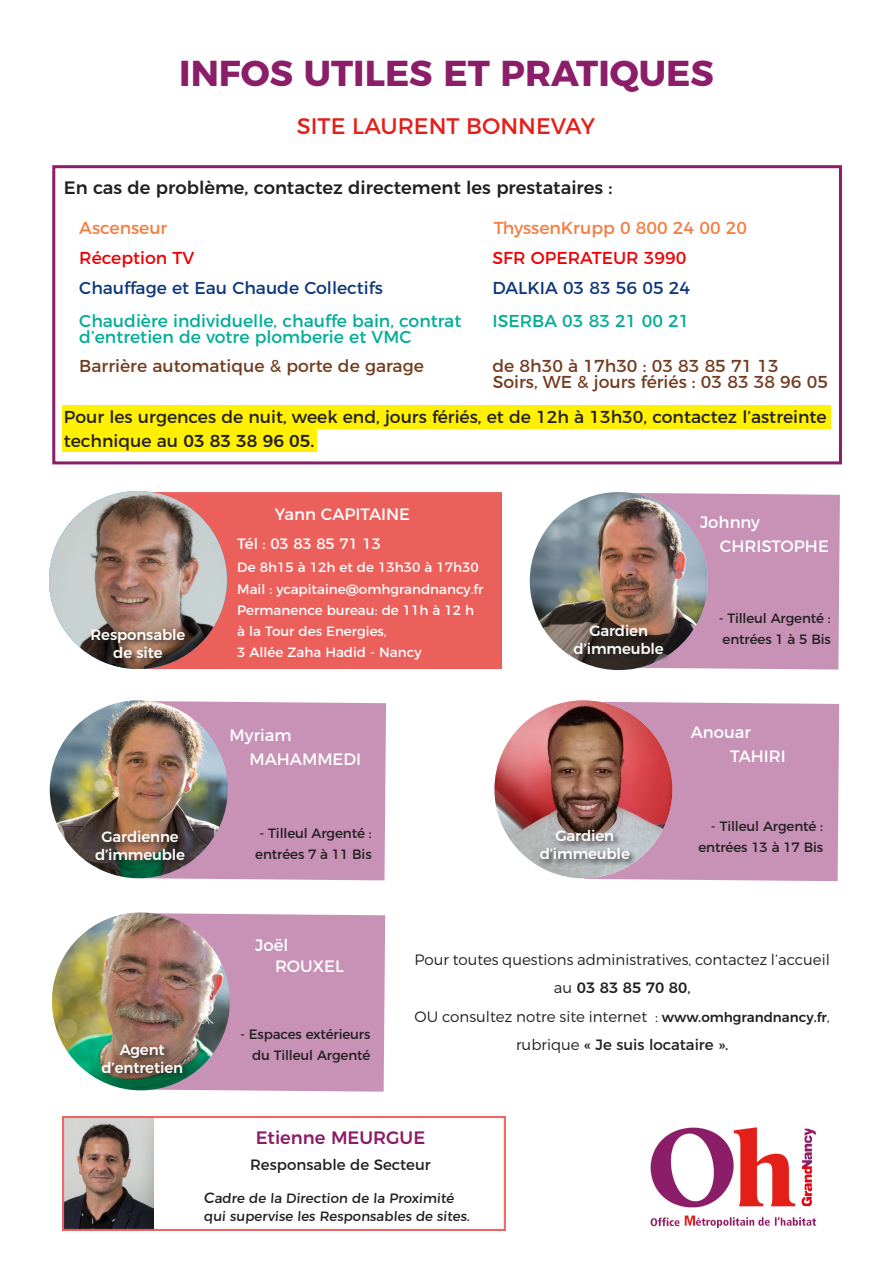
<style>
.page{position:relative;width:893px;height:1263px;background:#fff}
.page>*{position:absolute;margin:0;border:0;box-sizing:border-box;transform-origin:0 0}
.t1{font:700 36px "Montserrat";color:#8b1d69}
.t2{font:22.5px "Montserrat";color:#e41f1a}
.t3{font:500 18px "Montserrat";color:#231f20}
.t4{font:500 18px "Montserrat";color:#8b1d69}
.t5{font:17.25px/24px "Montserrat";color:#231f20}
.t6{font:17.25px "Montserrat";color:#00ad97}
.t7{font:17.25px "Montserrat";color:#733c1f}
.t8{font:17.25px "Montserrat";color:#0e387a}
.t9{font:17.25px "Montserrat";color:#f47d41}
.t10{font:17.25px "Montserrat";color:#ed0004}
.t11{font:16.5px "Montserrat";color:#fff}
.t12{font:300 15px/28.5px "Montserrat";color:#231f20;text-align:center}
.t13{font:500 15px/18px "Montserrat";letter-spacing:-.01em;color:#fff;text-align:center}
.t14{font:15px "Montserrat";color:#231f20}
.t15{font:15px "Montserrat";color:#fff}
.t16{font:13.5px/18px "Montserrat";letter-spacing:-.01em;color:#231f20}
.t17{font:13.5px "Montserrat";color:#fff}
.s1{font-weight:500}
.s2{font-weight:400}
.s3{font-weight:500;font-size:13.5px}
.s4{font-size:15px}
</style>
<div class="page">
<div style="left:147px;top:492px;width:355px;height:177px;background:#ec605c"></div>
<div style="left:63px;top:407px;width:254px;height:44px;background:#fff101"></div>
<div style="left:63px;top:406px;width:768px;height:23px;background:#fff101"></div>
<img style="left:49px;top:491px;width:178px;height:178px;border-radius:89px">
<img style="left:650px;top:1127px;width:167px;height:102px">
<div style="left:90px;top:627px;width:102px;height:38px;background:#231f20;opacity:.75"></div>
<div style="left:140px;top:701px;width:246px;height:179px;background:#c792b6"></div>
<img style="left:50px;top:700px;width:178px;height:178px;border-radius:89px">
<div style="left:142px;top:913px;width:243px;height:179px;background:#c792b6"></div>
<img style="left:52px;top:912px;width:178px;height:178px;border-radius:88px">
<div style="left:94px;top:830px;width:98px;height:37px;background:#231f20;opacity:.75"></div>
<div style="left:101px;top:1042px;width:89px;height:38px;background:#231f20;opacity:.75"></div>
<div style="left:635px;top:493px;width:205px;height:176px;background:#c792b6"></div>
<img style="left:530px;top:492px;width:178px;height:178px;border-radius:89px">
<div style="left:572px;top:624px;width:98px;height:37px;background:#231f20;opacity:.75"></div>
<div style="left:52px;top:165px;width:790px;height:299px;border:3px solid #8b1d69"></div>
<div style="left:584px;top:702px;width:255px;height:179px;background:#c792b6"></div>
<img style="left:494px;top:700px;width:178px;height:178px;border-radius:89px">
<div style="left:539px;top:828px;width:97px;height:38px;background:#231f20;opacity:.75"></div>
<svg style="left:62px;top:1116px;width:444px;height:115px"></svg>
<div style="left:63px;top:1117px;width:441px;height:112px;border:1px solid #ec6461"></div>
<p class="t1" style="left:179px;top:43px;width:536px">INFOS UTILES ET PRATIQUES</p>
<p class="t2" style="left:297px;top:108px;width:300px">SITE LAURENT BONNEVAY</p>
<p class="t3" style="left:64px;top:173px;width:550px">En cas de problème, contactez directement les prestataires :</p>
<p class="t9" style="left:79px;top:214px;width:90px">Ascenseur</p>
<p class="t9" style="left:494px;top:214px;width:255px">ThyssenKrupp 0 800 24 00 20</p>
<p class="t10" style="left:79px;top:244px;width:117px">Réception TV</p>
<p class="t10" style="left:492px;top:244px;width:195px">SFR OPERATEUR 3990</p>
<p class="t8" style="left:79px;top:274px;width:305px">Chauffage et Eau Chaude Collectifs</p>
<p class="t8" style="left:492px;top:274px;width:199px">DALKIA 03 83 56 05 24</p>
<p class="t6" style="left:79px;top:307px;width:384px">Chaudière individuelle, chauffe bain, contrat</p>
<p class="t6" style="left:492px;top:307px;width:198px">ISERBA 03 83 21 00 21</p>
<p class="t6" style="left:79px;top:323px;width:334px">d’entretien de votre plomberie et VMC</p>
<p class="t7" style="left:79px;top:352px;width:346px">Barrière automatique &amp; porte de garage</p>
<p class="t7" style="left:492px;top:352px;width:288px">de 8h30 à 17h30 : 03 83 85 71 13</p>
<p class="t7" style="left:493px;top:368px;width:337px">Soirs, WE &amp; jours fériés : 03 83 38 96 05</p>
<p class="t5" style="left:64px;top:403px;width:764px">Pour les urgences de nuit, week end, jours fériés, et de 12h à 13h30, contactez l’astreinte technique au <span class="s1">03 83 38 96 05.</span></p>
<p class="t13" style="left:91px;top:624px;width:96px">Responsable de site</p>
<p class="t13" style="left:101px;top:826px;width:79px">Gardienne</p>
<p class="t13" style="left:95px;top:844px;width:92px">d’immeuble</p>
<p class="t11" style="left:275px;top:501px;width:137px">Yann CAPITAINE</p>
<p class="t15" style="left:237px;top:532px;width:145px">Tél : 03 83 85 71 13</p>
<p class="t17" style="left:237px;top:556px;width:243px">De 8h15 à 12h et de 13h30 à 17h30</p>
<p class="t17" style="left:237px;top:578px;width:248px">Mail : ycapitaine@omhgrandnancy.fr</p>
<p class="t17" style="left:237px;top:599px;width:239px">Permanence bureau: de 11h à 12 h</p>
<p class="t17" style="left:237px;top:620px;width:151px">à la Tour des Energies,</p>
<p class="t17" style="left:237px;top:641px;width:186px">3 Allée Zaha Hadid - Nancy</p>
<p class="t11" style="left:230px;top:722px;width:64px">Myriam</p>
<p class="t11" style="left:249px;top:746px;width:113px">MAHAMMEDI</p>
<p class="t16" style="left:260px;top:823px;width:114px">- Tilleul Argenté :</p>
<p class="t16" style="left:255px;top:844px;width:118px">entrées 7 à 11 Bis</p>
<p class="t13" style="left:589px;top:621px;width:60px">Gardien</p>
<p class="t13" style="left:574px;top:639px;width:92px">d’immeuble</p>
<p class="t11" style="left:700px;top:509px;width:61px">Johnny</p>
<p class="t11" style="left:720px;top:533px;width:110px">CHRISTOPHE</p>
<p class="t16" style="left:719px;top:608px;width:114px">- Tilleul Argenté :</p>
<p class="t16" style="left:723px;top:629px;width:110px">entrées 1 à 5 Bis</p>
<p class="t13" style="left:555px;top:825px;width:60px">Gardien</p>
<p class="t13" style="left:540px;top:843px;width:92px">d’immeuble</p>
<p class="t11" style="left:691px;top:719px;width:62px">Anouar</p>
<p class="t11" style="left:730px;top:743px;width:57px">TAHIRI</p>
<p class="t16" style="left:711px;top:816px;width:114px">- Tilleul Argenté :</p>
<p class="t16" style="left:698px;top:837px;width:126px">entrées 13 à 17 Bis</p>
<p class="t13" style="left:120px;top:1039px;width:46px">Agent</p>
<p class="t13" style="left:102px;top:1057px;width:83px">d’entretien</p>
<p class="t11" style="left:255px;top:932px;width:35px">Joël</p>
<p class="t11" style="left:275px;top:953px;width:70px">ROUXEL</p>
<p class="t16" style="left:240px;top:1024px;width:132px">- Espaces extérieurs</p>
<p class="t16" style="left:252px;top:1045px;width:120px">du Tilleul Argenté</p>
<p class="t12" style="left:415px;top:944px;width:417px">Pour toutes questions administratives, contactez l’accueil au <span class="s1">03 83 85 70 80</span><span class="s2">,</span></p>
<p class="t12" style="left:415px;top:1001px;width:417px">OU consultez notre site internet : <span class="s3">www.omhgrandnancy.fr</span>, rubrique <span class="s2">« Je suis locataire ».</span></p>
<p class="t4" style="left:256px;top:1123px;width:171px">Etienne MEURGUE</p>
<p class="t14" style="left:250px;top:1152px;width:182px">Responsable de Secteur</p>
<p class="t16" style="left:204px;top:1188px;width:269px"><span class="s4">C</span>adre de la Direction de la Proximité qui supervise les Responsables de sites.</p>
</div>
